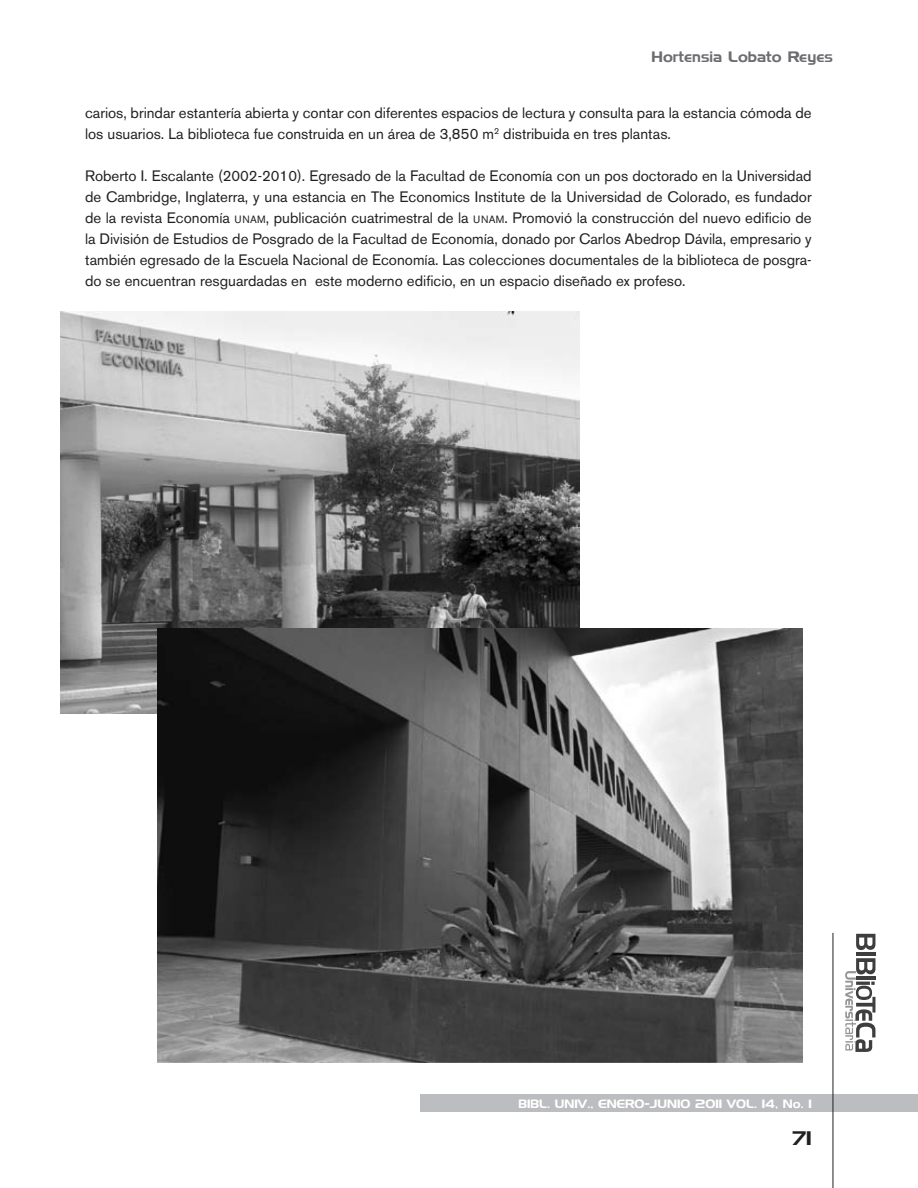
<style>
.page{position:relative;width:918px;height:1188px;background:#fff}
.page>*{position:absolute;margin:0;border:0;box-sizing:border-box;transform-origin:0 0}
.t1{font:19.5px "Denmark";color:#231f20}
.CUERPO_-_español{font:15px/21px "Akzidenz Grotesk BE";color:#231f20}
.t2{font:15px "Denmark";color:#6c6d70}
.t3{font:12px "Denmark";color:#fff}
.s1{font-size:10.5px}
</style>
<div class="page">
<div style="left:421px;top:1094px;width:497px;height:17px;background:#bcbdc0"></div>
<hr style="left:833px;top:933px;width:1px;height:255px;background:#231f20">
<svg style="left:856px;top:934px;width:19px;height:16px"></svg>
<hr style="left:856px;top:952px;width:19px;height:4px;background:#3e3e3f">
<svg style="left:845px;top:958px;width:30px;height:94px"></svg>
<img style="left:61px;top:312px;width:518px;height:401px">
<img style="left:158px;top:629px;width:644px;height:434px">
<p class="t2" style="left:652px;top:48px;width:183px">Hortensia Lobato Reyes</p>
<p class="CUERPO_-_español" style="left:85px;top:102px;width:728px">carios, brindar estantería abierta y contar con diferentes espacios de lectura y consulta para la estancia cómoda de los usuarios. La biblioteca fue construida en un área de 3,850 m<sup>2</sup> distribuida en tres plantas.</p>
<p class="CUERPO_-_español" style="left:85px;top:165px;width:728px;text-align:justify">Roberto I. Escalante (2002-2010). Egresado de la Facultad de Economía con un pos doctorado en la Universidad de Cambridge, Inglaterra, y una estancia en The Economics Institute de la Universidad de Colorado, es fundador de la revista Economía <span class="s1">UNAM</span>, publicación cuatrimestral de la <span class="s1">UNAM</span>. Promovió la construcción del nuevo edificio de la División de Estudios de Posgrado de la Facultad de Economía, donado por Carlos Abedrop Dávila, empresario y también egresado de la Escuela Nacional de Economía. Las colecciones documentales de la biblioteca de posgra&shy;do se encuentran resguardadas en este moderno edificio, en un espacio diseñado ex profeso.</p>
<p class="t3" style="left:518px;top:1096px;width:295px">BIBL. UNIV., ENERO-JUNIO 2011 VOL. 14, No. 1</p>
<h1 class="t1" style="left:792px;top:1127px;width:21px">71</h1>
</div>
